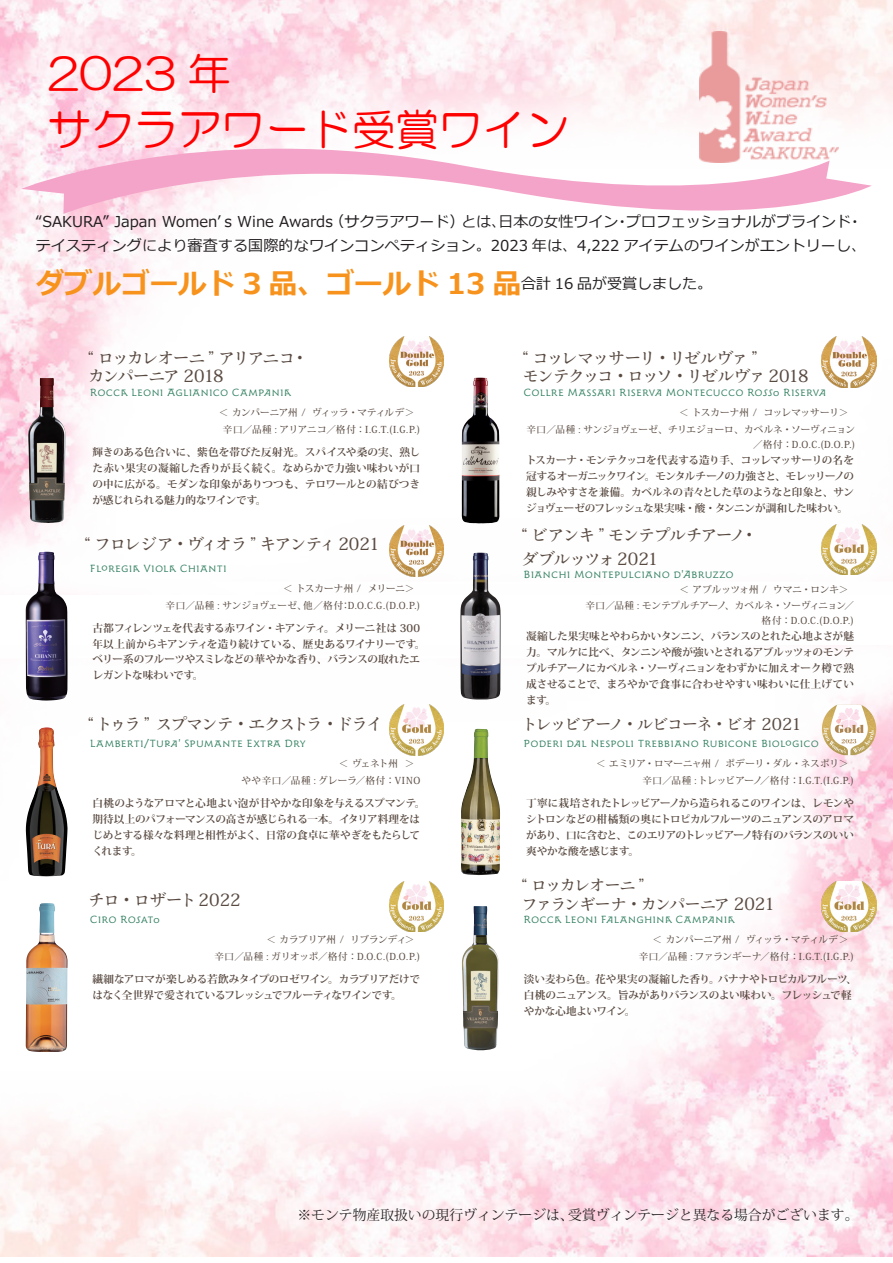
<style>
.page{position:relative;width:893px;height:1263px;background:#fff}
.page>*{position:absolute;margin:0;border:0;box-sizing:border-box;transform-origin:0 0}
.t1{font:43.5px/56.4px "HG Maru Gothic MPRO";color:#f00}
.t2{font:700 28.5px "Meiryo";color:#f7931d}
.t3{font:500 16.95px "Ryo Text Plus N";letter-spacing:-.095em;color:#594a41}
.t4{font:500 16.95px "Ryo Text Plus N";letter-spacing:-.135em;color:#594a41}
.t5{font:500 16.95px "Ryo Text Plus N";letter-spacing:-.125em;color:#594a41}
.t6{font:500 16.95px "Ryo Text Plus N";letter-spacing:-.045em;color:#594a41}
.t7{font:500 16.95px "Ryo Text Plus N";letter-spacing:-.075em;color:#594a41}
.t8{font:500 16.95px "Ryo Text Plus N";letter-spacing:-.04em;color:#594a41}
.t9{font:500 16.5px "Ryo Text Plus N";letter-spacing:-.09em;color:#594a41}
.t10{font:500 16.5px "Ryo Text Plus N";letter-spacing:-.12em;color:#594a41}
.t11{font:15px/24.5px "Meiryo";color:#231f20}
.t12{font:13.8px "Koz Min Pro";color:#231f20}
.t13{font:700 10.65px/15.9px "Koz Min Pro";letter-spacing:-.035em;color:#594a41}
.t14{font:300 10.65px "Harri";letter-spacing:.005em;color:#348162}
.t15{font:700 10.65px "Koz Min Pro";letter-spacing:-.055em;color:#594a41}
.t16{font:700 10.65px "Koz Min Pro";letter-spacing:-.075em;color:#594a41}
.t17{font:700 10.65px "Koz Min Pro";color:#594a41}
.t18{font:300 10.5px "Harri";letter-spacing:.01em;color:#348162}
.t19{font:500 9.6px "Koz Min Pro";letter-spacing:-.005em;color:#594a41}
.t20{font:500 9.6px "Koz Min Pro";letter-spacing:-.025em;color:#594a41}
.t21{font:500 9.6px "Koz Min Pro";letter-spacing:.025em;color:#594a41}
.t22{font:500 9.6px "Koz Min Pro";letter-spacing:.015em;color:#594a41}
.t23{font:500 9.6px "Koz Min Pro";letter-spacing:-.075em;color:#594a41}
.t24{font:500 9.6px "Koz Min Pro";letter-spacing:.065em;color:#594a41}
.t25{font:500 9.6px "Koz Min Pro";letter-spacing:.02em;color:#594a41}
.s1{font-weight:700;font-size:28.5px;color:#f7931d}
.s2{font-size:16.95px}
</style>
<div class="page">
<img style="left:0;top:0;width:893px;height:577px">
<img style="left:0;top:646px;width:893px;height:611px">
<svg style="left:21px;top:117px;width:851px;height:121px"></svg>
<img style="left:699px;top:32px;width:139px;height:131px">
<img style="left:822px;top:524px;width:54px;height:51px">
<img style="left:822px;top:705px;width:54px;height:50px">
<svg style="left:823px;top:705px;width:51px;height:50px"></svg>
<img style="left:822px;top:881px;width:54px;height:50px">
<img style="left:389px;top:705px;width:54px;height:50px">
<img style="left:389px;top:881px;width:54px;height:50px">
<img style="left:389px;top:336px;width:54px;height:51px">
<img style="left:389px;top:525px;width:54px;height:51px">
<img style="left:28px;top:378px;width:38px;height:145px">
<img style="left:462px;top:377px;width:38px;height:147px">
<img style="left:26px;top:552px;width:42px;height:148px">
<img style="left:460px;top:552px;width:40px;height:147px">
<img style="left:26px;top:727px;width:42px;height:149px">
<img style="left:461px;top:729px;width:39px;height:146px">
<img style="left:26px;top:903px;width:42px;height:149px">
<img style="left:462px;top:906px;width:37px;height:145px">
<img style="left:822px;top:337px;width:54px;height:51px">
<h1 class="t1" style="left:48px;top:45px;width:524px">2023 年<br>サクラアワード受賞ワイン</h1>
<h3 class="t11" style="left:626px;top:210px;width:226px">プロフェッショナルがブラインド</h3>
<h3 class="t11" style="left:329px;top:210px;width:136px">（サクラアワード）</h3>
<h3 class="t11" style="left:499px;top:210px;width:121px">日本の女性ワイン</h3>
<h3 class="t11" style="left:461px;top:210px;width:46px">とは、</h3>
<h3 class="t11" style="left:36px;top:210px;width:832px">“SAKURA” Japan Women s’ Wine Awards<br>テイスティングにより審査する国際的なワインコンペティション。2023 年は、4,222 アイテムのワインがエントリーし、</h3>
<h3 class="t11" style="left:493px;top:272px;width:221px"><span class="s1">品</span>合計 16 品が受賞しました。</h3>
<h3 class="t11" style="left:615px;top:210px;width:16px">・</h3>
<h3 class="t11" style="left:847px;top:210px;width:16px">・</h3>
<h2 class="t2" style="left:36px;top:263px;width:451px">ダブルゴールド 3 品、ゴールド 13</h2>
<p class="t5" style="left:88px;top:347px;width:209px">“ ロッカレオーニ ” アリアニコ</p>
<p class="t7" style="left:88px;top:365px;width:138px">カンパーニア 2018</p>
<p class="t3" style="left:291px;top:347px;width:19px">・</p>
<p class="t3" style="left:522px;top:347px;width:236px">“ コッレマッサーリ・リゼルヴァ “</p>
<p class="t3" style="left:522px;top:365px;width:288px">モンテクッコ・ロッソ・リゼルヴァ 2018</p>
<p class="t14" style="left:90px;top:386px;width:202px">Rocca Leoni Aglianico Campania</p>
<p class="t14" style="left:524px;top:386px;width:304px">Collre Massari Riserva Montecucco Rosso Riserva</p>
<p class="t23" style="left:312px;top:405px;width:104px">ヴィッラ・マティルデ&lt;</p>
<p class="t19" style="left:219px;top:405px;width:88px">＜カンパーニア州 /</p>
<p class="t21" style="left:223px;top:422px;width:199px">辛口／品種 : アリアニコ／格付： G. I T. G. I( . ( .P.</p>
<p class="t13" style="left:92px;top:443px;width:329px;text-align:justify">輝きのある色合いに、紫色を帯びた反射光。スパイスや桑の実、熟した赤い果実の凝縮した香りが長く続く。なめらかで力強い味わいが口の中に広がる。モダンな印象がありつつも、テロワールとの結びつきが感じれられる魅力的なワインです。</p>
<p class="t20" style="left:764px;top:405px;width:86px">コッレマッサーリ&lt;</p>
<p class="t19" style="left:679px;top:405px;width:79px">＜トスカーナ州 /</p>
<p class="t20" style="left:526px;top:422px;width:330px">辛口／品種 : サンジョヴェーゼ、チリエジョーロ、カベルネ･ソーヴィニョン</p>
<p class="t19" style="left:753px;top:438px;width:103px">／格付： D O. C. D( . O. ( .P.</p>
<p class="t13" style="left:526px;top:452px;width:329px;text-align:right">トスカーナ・モンテクッコを代表する造り手、コッレマッサーリの名を。モンタルチーノの力強さと、モレッリーノの</p>
<p class="t13" style="left:526px;top:468px;width:329px">冠するオーガニックワイン<br>親しみやすさを兼備。カベルネの青々とした草のようなと印象と、サンジョヴェーゼのフレッシュな果実味・酸・タンニンが調和した味わい。</p>
<p class="t3" style="left:85px;top:533px;width:297px">“ フロレジア･ヴィオラ ” キアンティ 2021</p>
<p class="t14" style="left:90px;top:561px;width:138px">Floregia Viola Chianti</p>
<p class="t3" style="left:521px;top:524px;width:226px">“ ビアンキ ” モンテプルチアーノ</p>
<p class="t8" style="left:521px;top:548px;width:139px">ダブルッツォ2021</p>
<p class="t3" style="left:741px;top:524px;width:19px">・</p>
<p class="t14" style="left:524px;top:568px;width:212px">Bianchi Montepulciano d'Abruzzo</p>
<p class="t19" style="left:283px;top:581px;width:79px">＜トスカーナ州 /</p>
<p class="t19" style="left:348px;top:598px;width:74px">D O. C. G. D( . O. ( .P.</p>
<p class="t19" style="left:368px;top:581px;width:48px">メリーニ&lt;</p>
<p class="t20" style="left:166px;top:598px;width:143px">辛口／品種 : サンジョヴェーゼ、</p>
<p class="t19" style="left:303px;top:598px;width:41px">他／格付</p>
<p class="t19" style="left:341px;top:598px;width:11px">：</p>
<p class="t19" style="left:679px;top:582px;width:89px">＜アブルッツォ州 /</p>
<p class="t19" style="left:773px;top:582px;width:77px">ウマニ・ロンキ&lt;</p>
<p class="t19" style="left:725px;top:598px;width:123px">、カベルネ・ソーヴィニョン</p>
<p class="t19" style="left:585px;top:598px;width:142px">辛口／品種 : モンテプルチアーノ</p>
<p class="t19" style="left:844px;top:598px;width:11px">／</p>
<p class="t13" style="left:92px;top:619px;width:335px">古都フィレンツェを代表する赤ワイン･キアンティ。メリーニ社は 300年以上前からキアンティを造り続けている、歴史あるワイナリーです。ベリー系のフルーツやスミレなどの華やかな香り、バランスの取れたエレガントな味わいです。</p>
<p class="t19" style="left:762px;top:613px;width:94px">格付： D O. C. D( . O. ( .P.</p>
<p class="t13" style="left:526px;top:628px;width:329px">凝縮した果実味とやわらかいタンニン<br>力。マルケに比べ、タンニンや酸が強いとされるアブルッツォのモンテプルチアーノにカベルネ・ソーヴィニョンをわずかに加えオーク樽で熟成させることで、まろやかで食事に合わせやすい味わいに仕上げています。</p>
<p class="t15" style="left:700px;top:628px;width:155px">、バランスのとれた心地よさが魅</p>
<p class="t4" style="left:88px;top:713px;width:297px">“ トゥラ ” スプマンテ・エクストラ・ドライ</p>
<p class="t9" style="left:521px;top:713px;width:282px">トレッビアーノ・ルビコーネ・ビオ 2021</p>
<p class="t14" style="left:90px;top:737px;width:218px">Lamberti/Tura' Spumante Extra Dry</p>
<p class="t18" style="left:524px;top:737px;width:297px">Poderi dal Nespoli Trebbiano Rubicone Biologico</p>
<p class="t19" style="left:339px;top:757px;width:61px">＜ヴェネト州</p>
<p class="t24" style="left:241px;top:774px;width:180px">やや辛口／品種 : グレーラ／格付：VINO</p>
<p class="t19" style="left:405px;top:757px;width:11px">&lt;</p>
<p class="t19" style="left:725px;top:757px;width:124px">ポデーリ・ダル・ネスポリ&lt;</p>
<p class="t19" style="left:596px;top:757px;width:124px">＜エミリア・ロマーニャ州 /</p>
<p class="t19" style="left:760px;top:774px;width:95px">／格付： G. I T. G. I( . ( .P.</p>
<p class="t19" style="left:642px;top:774px;width:121px">辛口／品種 : トレッビアーノ</p>
<p class="t13" style="left:92px;top:795px;width:335px">白桃のようなアロマと心地よい泡が甘やかな印象を与えるスプマンテ。期待以上のパフォーマンスの高さが感じられる一本。イタリア料理をはじめとする様々な料理と相性がよく、日常の食卓に華やぎをもたらしてくれます。</p>
<p class="t13" style="left:526px;top:795px;width:329px;text-align:justify">丁寧に栽培されたトレッビアーノから造られるこのワインは、レモンやシトロンなどの柑橘類の奥にトロピカルフルーツのニュアンスのアロマがあり、口に含むと、このエリアのトレッビアーノ特有のバランスのいい爽やかな酸を感じます。</p>
<p class="t6" style="left:88px;top:889px;width:155px">チロ・ロザート 2022</p>
<p class="t9" style="left:521px;top:874px;width:125px">“ ロッカレオーニ “</p>
<p class="t10" style="left:521px;top:894px;width:255px">ファランギーナ・カンパーニア <span class="s2">2021</span></p>
<p class="t14" style="left:90px;top:913px;width:72px">Ciro Rosato</p>
<p class="t14" style="left:524px;top:913px;width:212px">Rocca Leoni Falanghina Campania</p>
<p class="t19" style="left:351px;top:932px;width:65px">リブランディ&lt;</p>
<p class="t19" style="left:266px;top:932px;width:79px">＜カラブリア州 /</p>
<p class="t22" style="left:214px;top:949px;width:207px">辛口／品種 : ガリオッポ／格付： D O. C. D( . O. ( .P.</p>
<p class="t19" style="left:653px;top:932px;width:88px">＜カンパーニア州 /</p>
<p class="t23" style="left:746px;top:932px;width:104px">ヴィッラ・マティルデ&lt;</p>
<p class="t25" style="left:639px;top:949px;width:124px">辛口／品種 : ファランギーナ</p>
<p class="t19" style="left:760px;top:949px;width:95px">／格付： G. I T. G. I( . ( .P.</p>
<p class="t13" style="left:92px;top:971px;width:311px">繊細なアロマが楽しめる若飲みタイプのロゼワイン<br>はなく全世界で愛されているフレッシュでフルーティなワインです。</p>
<p class="t13" style="left:328px;top:971px;width:94px">。カラブリアだけで</p>
<p class="t13" style="left:524px;top:971px;width:75px">淡い麦わら色。</p>
<p class="t13" style="left:524px;top:987px;width:329px">白桃のニュアンス。旨みがありバランスのよい味わい。フレッシュで軽</p>
<p class="t13" style="left:625px;top:1002px;width:12px">。</p>
<p class="t17" style="left:595px;top:971px;width:126px">花や果実の凝縮した香り。</p>
<p class="t16" style="left:718px;top:971px;width:141px">バナナやトロピカルフルーツ、</p>
<p class="t13" style="left:524px;top:1002px;width:104px">やかな心地よいワイン</p>
<p class="t12" style="left:297px;top:1205px;width:278px">※モンテ物産取扱いの現行ヴィンテージは、</p>
<p class="t12" style="left:568px;top:1205px;width:292px">受賞ヴィンテージと異なる場合がございます。</p>
</div>
